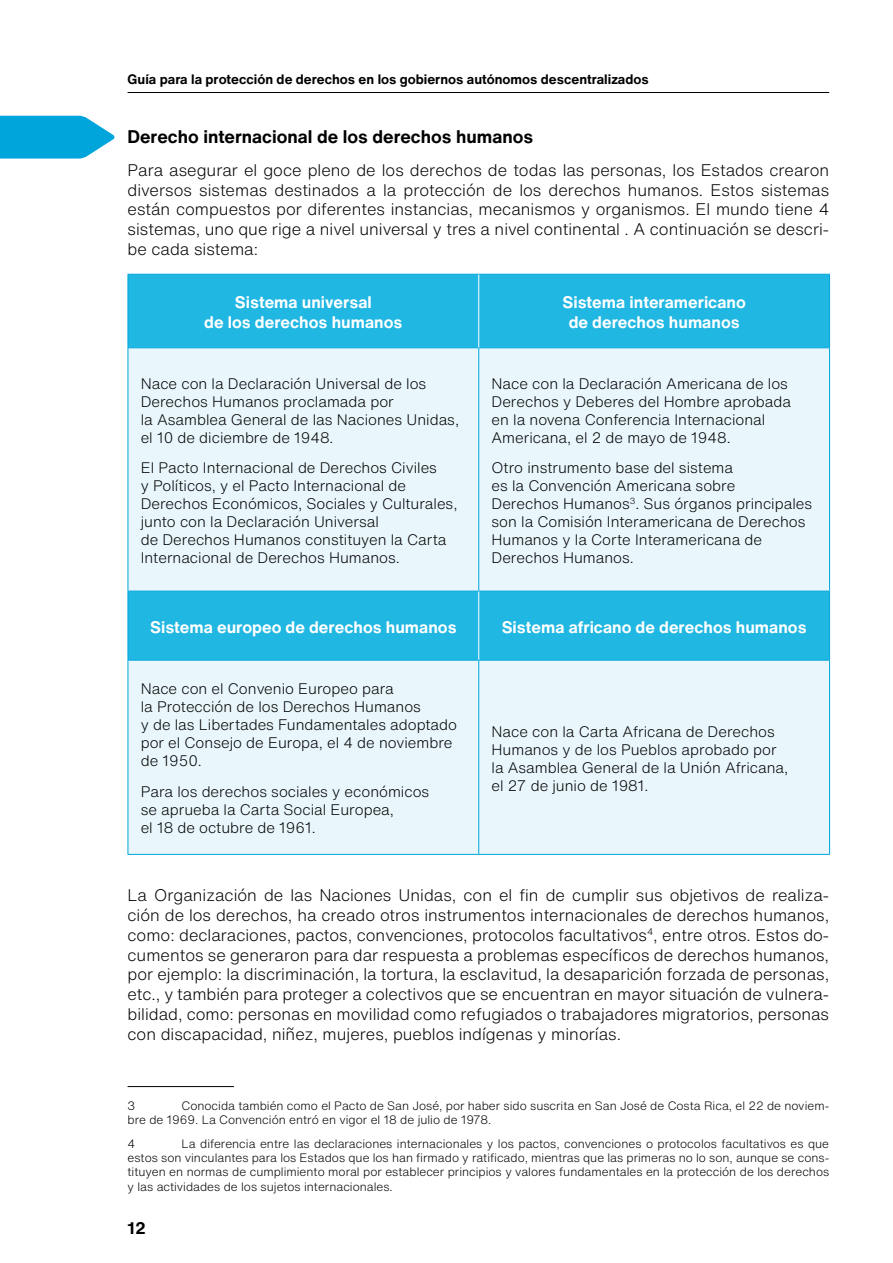
<style>
.page{position:relative;width:893px;height:1263px;background:#fff}
.page>*{position:absolute;margin:0;border:0;box-sizing:border-box;transform-origin:0 0}
.t1{font:700 18px "Helvetica Now Text";color:#000}
.t2{font:300 16.5px/19.8px "Helvetica Now Text";color:#000;text-align:justify}
.t3{font:700 16.5px/19.8px "Helvetica Now Text";color:#fff;text-align:center}
.t4{font:700 16.5px "Helvetica Now Text";color:#000}
.t5{font:300 15px/18px "Helvetica Now Text";color:#000}
.t6{font:700 13.5px "Helvetica Now Text";color:#000}
.t7{font:300 12px/14.4px "Helvetica Now Text";color:#000}
</style>
<div class="page">
<hr style="left:128px;top:92px;width:701px;height:1px;background:#000">
<div style="left:129px;top:275px;width:700px;height:72px;background:#20b7e3"></div>
<svg style="left:129px;top:348px;width:700px;height:506px;background:#cdedf7"></svg>
<hr style="left:128px;top:274px;width:351px;height:1px;background:#00a5dc">
<hr style="left:128px;top:275px;width:1px;height:72px;background:#00a5dc">
<hr style="left:479px;top:274px;width:351px;height:1px;background:#00a5dc">
<hr style="left:829px;top:275px;width:1px;height:72px;background:#00a5dc">
<hr style="left:128px;top:660px;width:1px;height:194px;background:#00a5dc">
<hr style="left:128px;top:854px;width:351px;height:1px;background:#00a5dc">
<hr style="left:478px;top:660px;width:1px;height:194px;background:#00a5dc">
<hr style="left:829px;top:660px;width:1px;height:194px;background:#00a5dc">
<hr style="left:479px;top:854px;width:351px;height:1px;background:#00a5dc">
<hr style="left:128px;top:591px;width:1px;height:69px;background:#00a5dc">
<hr style="left:128px;top:660px;width:351px;height:1px;background:#00a5dc">
<hr style="left:829px;top:591px;width:1px;height:69px;background:#00a5dc">
<hr style="left:479px;top:660px;width:351px;height:1px;background:#00a5dc">
<hr style="left:128px;top:347px;width:351px;height:1px;background:#00a5dc">
<hr style="left:128px;top:348px;width:1px;height:243px;background:#00a5dc">
<hr style="left:128px;top:591px;width:351px;height:1px;background:#00a5dc">
<hr style="left:479px;top:347px;width:351px;height:1px;background:#00a5dc">
<hr style="left:478px;top:348px;width:1px;height:243px;background:#00a5dc">
<hr style="left:829px;top:348px;width:1px;height:243px;background:#00a5dc">
<hr style="left:479px;top:591px;width:351px;height:1px;background:#00a5dc">
<hr style="left:478px;top:275px;width:1px;height:72px;background:#fff">
<hr style="left:478px;top:591px;width:1px;height:69px;background:#fff">
<hr style="left:128px;top:1086px;width:106px;height:1px;background:#000">
<svg style="left:0;top:116px;width:115px;height:43px;background:#23b1e0"></svg>
<p class="t6" style="left:128px;top:69px;width:523px">Guía para la protección de derechos en los gobiernos autónomos descentralizados</p>
<p class="t1" style="left:128px;top:123px;width:407px">Derecho internacional de los derechos humanos</p>
<p class="t2" style="left:128px;top:160px;width:703px">Para asegurar el goce pleno de los derechos de todas las personas, los Estados crearon diversos sistemas destinados a la protección de los derechos humanos. Estos sistemas están compuestos por diferentes instancias, mecanismos y organismos. El mundo tiene 4 sistemas, uno que rige a nivel universal y tres a nivel continental . A continuación se descri&shy;be cada sistema:</p>
<p class="t3" style="left:204px;top:292px;width:200px">Sistema universal<br>de los derechos humanos</p>
<p class="t3" style="left:562px;top:292px;width:185px">Sistema interamericano de derechos humanos</p>
<p class="t5" style="left:141px;top:374px;width:320px">Nace con la Declaración Universal de los Derechos Humanos proclamada por<br>la Asamblea General de las Naciones Unidas, el 10 de diciembre de 1948.</p>
<p class="t5" style="left:141px;top:458px;width:318px">El Pacto Internacional de Derechos Civiles<br>y Políticos, y el Pacto Internacional de Derechos Económicos, Sociales y Culturales, junto con la Declaración Universal<br>de Derechos Humanos constituyen la Carta Internacional de Derechos Humanos.</p>
<p class="t5" style="left:491px;top:374px;width:301px">Nace con la Declaración Americana de los Derechos y Deberes del Hombre aprobada en la novena Conferencia Internacional Americana, el 2 de mayo de 1948.</p>
<p class="t5" style="left:491px;top:458px;width:322px">Otro instrumento base del sistema<br>es la Convención Americana sobre<br>Derechos Humanos<sup>3</sup>. Sus órganos principales son la Comisión Interamericana de Derechos Humanos y la Corte Interamericana de Derechos Humanos.</p>
<p class="t3" style="left:150px;top:617px;width:308px">Sistema europeo de derechos humanos</p>
<p class="t3" style="left:502px;top:617px;width:306px">Sistema africano de derechos humanos</p>
<p class="t5" style="left:141px;top:680px;width:318px">Nace con el Convenio Europeo para<br>la Protección de los Derechos Humanos<br>y de las Libertades Fundamentales adoptado por el Consejo de Europa, el 4 de noviembre de 1950.</p>
<p class="t5" style="left:141px;top:782px;width:290px">Para los derechos sociales y económicos se aprueba la Carta Social Europea,<br>el 18 de octubre de 1961.</p>
<p class="t5" style="left:491px;top:722px;width:298px">Nace con la Carta Africana de Derechos Humanos y de los Pueblos aprobado por la Asamblea General de la Unión Africana, el 27 de junio de 1981.</p>
<p class="t2" style="left:128px;top:885px;width:703px">La Organización de las Naciones Unidas, con el fin de cumplir sus objetivos de realiza&shy;ción de los derechos, ha creado otros instrumentos internacionales de derechos humanos, como: declaraciones, pactos, convenciones, protocolos facultativos<sup>4</sup>, entre otros. Estos do&shy;cumentos se generaron para dar respuesta a problemas específicos de derechos humanos, por ejemplo: la discriminación, la tortura, la esclavitud, la desaparición forzada de personas, etc., y también para proteger a colectivos que se encuentran en mayor situación de vulnera&shy;bilidad, como: personas en movilidad como refugiados o trabajadores migratorios, personas con discapacidad, niñez, mujeres, pueblos indígenas y minorías.</p>
<p class="t7" style="left:128px;top:1098px;width:703px;text-indent:54px">Conocida también como el Pacto de San José, por haber sido suscrita en San José de Costa Rica, el 22 de noviem&shy;bre de 1969. La Convención entró en vigor el 18 de julio de 1978.</p>
<p class="t7" style="left:128px;top:1135px;width:9px">4</p>
<p class="t7" style="left:128px;top:1098px;width:9px">3</p>
<p class="t7" style="left:128px;top:1135px;width:703px;text-align:justify;text-indent:54px">La diferencia entre las declaraciones internacionales y los pactos, convenciones o protocolos facultativos es que estos son vinculantes para los Estados que los han firmado y ratificado, mientras que las primeras no lo son, aunque se cons&shy;tituyen en normas de cumplimiento moral por establecer principios y valores fundamentales en la protección de los derechos y las actividades de los sujetos internacionales.</p>
<p class="t4" style="left:128px;top:1216px;width:20px">12</p>
</div>
